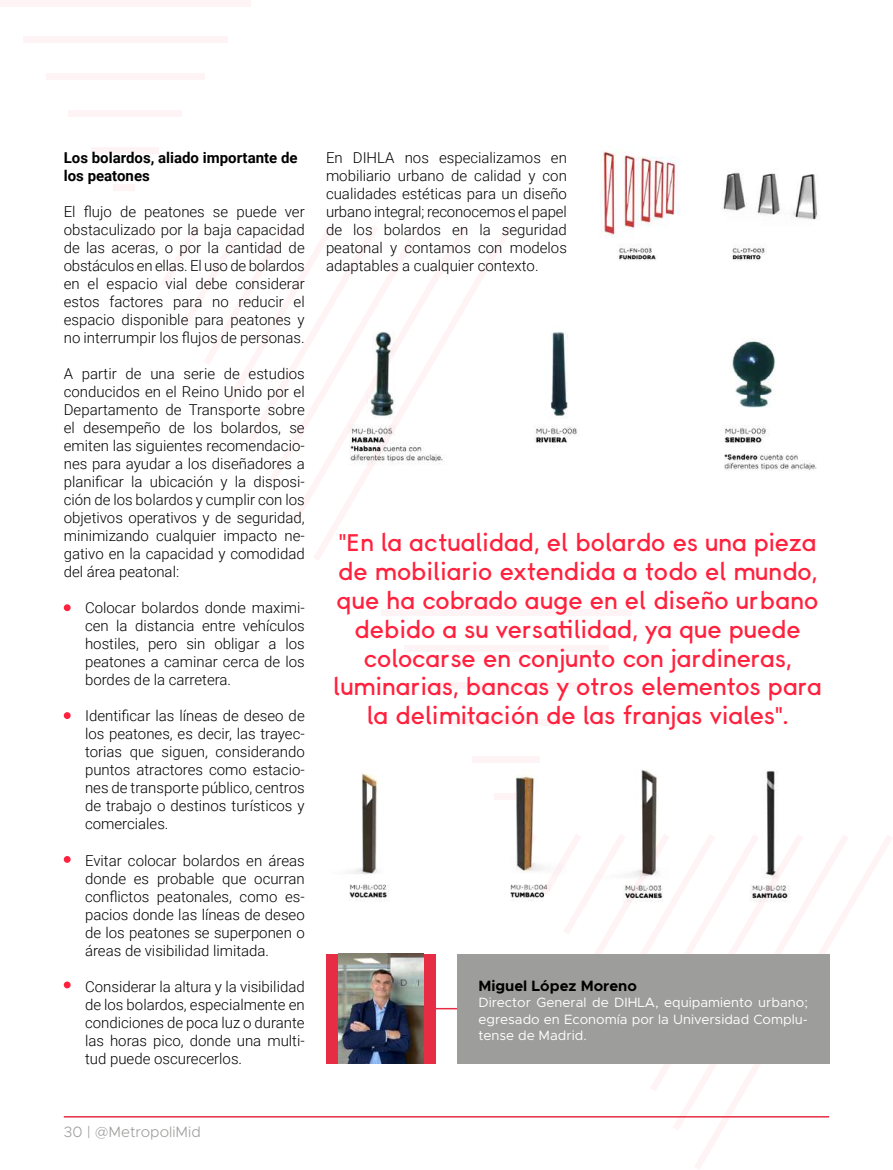
<style>
.page{position:relative;width:893px;height:1170px;background:#fff}
.page>*{position:absolute;margin:0;border:0;box-sizing:border-box;transform-origin:0 0}
.t1{font:500 24px/28.8px "Simpel";letter-spacing:-.01em;color:#ff213d;text-align:center}
.t2{font:300 15px/18px "Roboto";color:#000;text-align:justify}
.t3{font:700 15px/18px "Roboto";color:#000}
.t4{font:700 15px "Metropolis";color:#000}
.t5{font:300 15px "Metropolis";color:#9d9d9c}
.t6{font:13.5px/16.2px "Metropolis";color:#fff;text-align:justify}
</style>
<div class="page">
<div style="left:0;top:0;width:250px;height:7px;background:#fff4f5"></div>
<div style="left:23px;top:37px;width:204px;height:6px;background:#fff4f5"></div>
<div style="left:46px;top:74px;width:158px;height:6px;background:#fff4f5"></div>
<div style="left:68px;top:110px;width:114px;height:7px;background:#fff4f5"></div>
<div style="left:91px;top:147px;width:68px;height:7px;background:#fff4f5"></div>
<div style="left:114px;top:184px;width:21px;height:6px;background:#fff4f5"></div>
<svg style="left:314px;top:227px;width:197px;height:333px"></svg>
<svg style="left:292px;top:226px;width:176px;height:296px"></svg>
<svg style="left:140px;top:225px;width:282px;height:257px"></svg>
<div style="left:381px;top:608px;width:250px;height:7px;background:#fff4f5"></div>
<div style="left:404px;top:645px;width:204px;height:7px;background:#fff4f5"></div>
<div style="left:427px;top:682px;width:158px;height:7px;background:#fff4f5"></div>
<div style="left:449px;top:719px;width:113px;height:6px;background:#fff4f5"></div>
<div style="left:472px;top:755px;width:68px;height:7px;background:#fff4f5"></div>
<svg style="left:695px;top:835px;width:197px;height:334px"></svg>
<svg style="left:672px;top:835px;width:177px;height:295px"></svg>
<svg style="left:520px;top:834px;width:283px;height:257px"></svg>
<div style="left:326px;top:953px;width:110px;height:110px;background:#e72d43"></div>
<img style="left:338px;top:953px;width:86px;height:110px">
<div style="left:457px;top:953px;width:372px;height:110px;background:#9d9d9c"></div>
<hr style="left:435px;top:1007px;width:22px;height:2px;background:#e72d43">
<hr style="left:64px;top:1115px;width:765px;height:2px;background:#e72d43">
<img style="left:600px;top:151px;width:219px;height:110px">
<img style="left:326px;top:327px;width:491px;height:149px">
<div style="left:64px;top:604px;width:7px;height:7px;background:#ff213d;border-radius:50%"></div>
<div style="left:64px;top:712px;width:7px;height:7px;background:#ff213d;border-radius:50%"></div>
<svg style="left:64px;top:855px;width:7px;height:7px"></svg>
<div style="left:64px;top:981px;width:7px;height:7px;background:#ff213d;border-radius:50%"></div>
<img style="left:349px;top:773px;width:218px;height:135px">
<img style="left:588px;top:769px;width:241px;height:139px">
<p class="t3" style="left:64px;top:148px;width:235px">Los bolardos, aliado importante de los peatones</p>
<p class="t2" style="left:64px;top:202px;width:242px">El flujo de peatones se puede ver obstaculizado por la baja capacidad de las aceras, o por la cantidad de obstáculos en ellas. El uso de bolardos en el espacio vial debe considerar estos factores para no reducir el espacio disponible para peatones y no interrumpir los flujos de personas.</p>
<p class="t2" style="left:64px;top:364px;width:242px">A partir de una serie de estudios conducidos en el Reino Unido por el Departamento de Transporte sobre el desempeño de los bolardos, se emiten las siguientes recomendacio&shy;nes para ayudar a los diseñadores a planificar la ubicación y la disposi&shy;ción de los bolardos y cumplir con los objetivos operativos y de seguridad, minimizando cualquier impacto ne&shy;gativo en la capacidad y comodidad del área peatonal:</p>
<p class="t2" style="left:85px;top:598px;width:221px">Colocar bolardos donde maximi&shy;cen la distancia entre vehículos hostiles, pero sin obligar a los peatones a caminar cerca de los bordes de la carretera.</p>
<p class="t2" style="left:85px;top:706px;width:221px">Identificar las líneas de deseo de los peatones, es decir, las trayec&shy;torias que siguen, considerando puntos atractores como estacio&shy;nes de transporte público, centros de trabajo o destinos turísticos y comerciales.</p>
<p class="t2" style="left:85px;top:850px;width:221px">Evitar colocar bolardos en áreas donde es probable que ocurran conflictos peatonales, como es&shy;pacios donde las líneas de deseo de los peatones se superponen o áreas de visibilidad limitada.</p>
<p class="t2" style="left:85px;top:976px;width:221px">Considerar la altura y la visibilidad de los bolardos, especialmente en condiciones de poca luz o durante las horas pico, donde una multi&shy;tud puede oscurecerlos.</p>
<p class="t2" style="left:326px;top:148px;width:242px">En DIHLA nos especializamos en mobiliario urbano de calidad y con cualidades estéticas para un diseño urbano integral; reconocemos el papel de los bolardos en la seguridad peatonal y contamos con modelos adaptables a cualquier contexto.</p>
<p class="t1" style="left:333px;top:528px;width:490px">"En la actualidad, el bolardo es una pieza de mobiliario extendida a todo el mundo, que ha cobrado auge en el diseño urbano debido a su versatilidad, ya que puede colocarse en conjunto con jardineras, luminarias, bancas y otros elementos para la delimitación de las franjas viales".</p>
<p class="t4" style="left:478px;top:976px;width:160px">Miguel López Moreno</p>
<p class="t6" style="left:478px;top:994px;width:331px">Director General de DIHLA, equipamiento urbano; egresado en Economía por la Universidad Complu&shy;tense de Madrid.</p>
<p class="t5" style="left:64px;top:1121px;width:139px">30 | @MetropoliMid</p>
</div>
